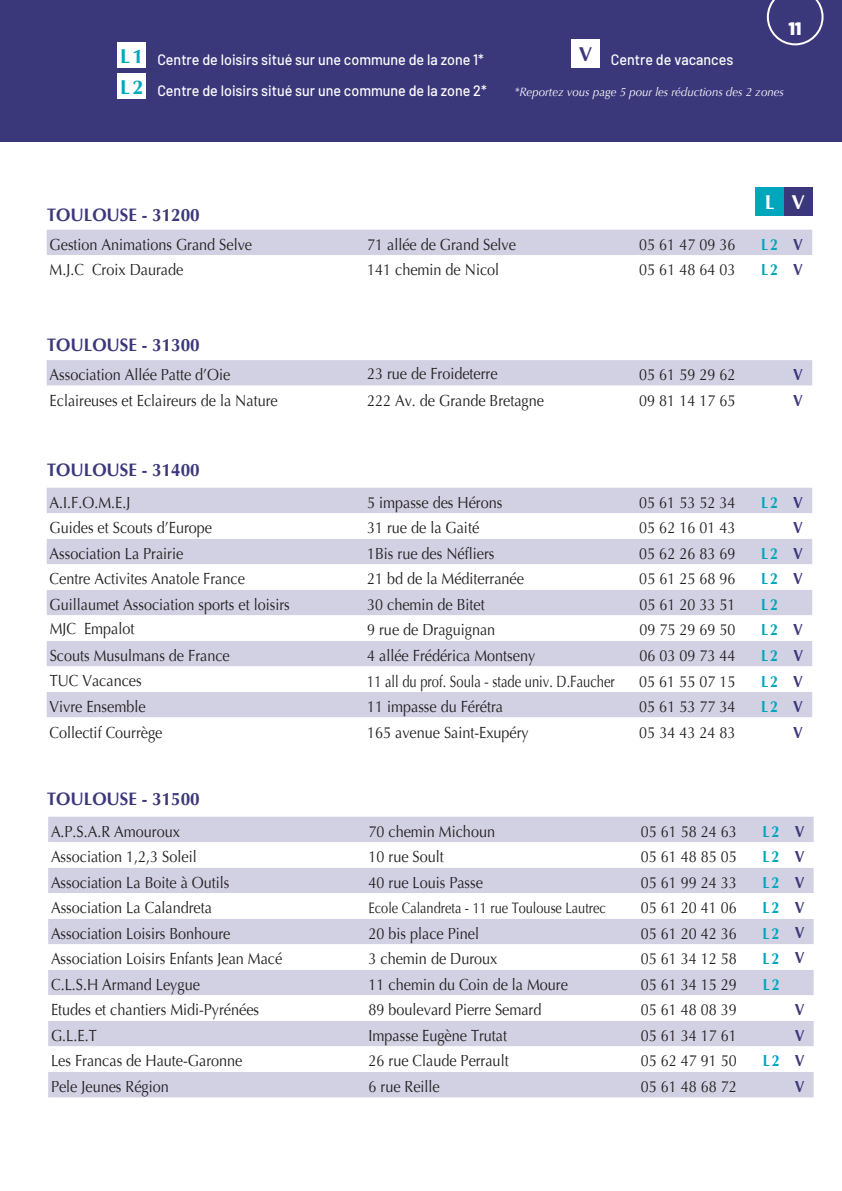
<style>
.page{position:relative;width:842px;height:1191px;background:#fff}
.page>*{position:absolute;margin:0;border:0;box-sizing:border-box;transform-origin:0 0}
.t1{font:700 20px "Optima";color:#00a7bc}
.t2{font:700 20px "Optima";color:#fff}
.t3{font:700 20px "Optima";color:#3b377b}
.t4{font:700 18px "Optima";color:#3b377b;scale:.95 1}
.t5{font:900 18px "Barlow";color:#fff}
.t6{font:16.2px "Optima";color:#231f20;scale:.8 1}
.t7{font:16px "Optima";color:#231f20;scale:.9 1}
.t8{font:700 16px "Optima";letter-spacing:.125em;color:#00a7bc;scale:.9 1}
.t9{font:700 16px "Optima";color:#3b377b;scale:.9 1}
.t10{font:500 15px "Barlow";color:#fff;scale:.95 1}
.t11{font:15px "Optima";color:#231f20;scale:.85 1}
.t12{font:italic 12px "Optima";color:#fff;scale:.95 1}
.s1{color:#3b377b}
</style>
<div class="page">
<div style="left:0;top:0;width:842px;height:142px;background:#3b377b"></div>
<div style="left:47px;top:230px;width:765px;height:25px;background:#d2d0e3"></div>
<div style="left:118px;top:43px;width:28px;height:25px;background:#fff"></div>
<div style="left:118px;top:74px;width:28px;height:25px;background:#fff"></div>
<div style="left:571px;top:40px;width:29px;height:28px;background:#fff"></div>
<svg style="left:767px;top:0;width:56px;height:45px"></svg>
<div style="left:755px;top:187px;width:29px;height:28px;background:#00a7bc"></div>
<div style="left:784px;top:187px;width:28px;height:28px;background:#3b377b"></div>
<div style="left:47px;top:360px;width:765px;height:26px;background:#d2d0e3"></div>
<div style="left:47px;top:488px;width:765px;height:25px;background:#d2d0e3"></div>
<svg style="left:47px;top:539px;width:765px;height:178px;fill:#d2d0e3"></svg>
<div style="left:48px;top:816px;width:766px;height:281px;background:#d2d0e3"></div>
<svg style="left:48px;top:842px;width:766px;height:229px"></svg>
<p class="t5" style="left:788px;top:15px;width:14px">11</p>
<p class="t3" style="left:579px;top:43px;width:15px">V</p>
<p class="t1" style="left:120px;top:45px;width:25px">L1</p>
<p class="t10" style="left:611px;top:49px;width:130px">Centre de vacances</p>
<p class="t10" style="left:120px;top:80px;width:387px"><sup>L2</sup> Centre de loisirs situé sur une commune de la zone 2*</p>
<p class="t10" style="left:157px;top:49px;width:345px">Centre de loisirs situé sur une commune de la zone 1*</p>
<p class="t12" style="left:514px;top:85px;width:285px">*Reportez vous page 5 pour les réductions des 2 zones</p>
<p class="t2" style="left:765px;top:191px;width:42px">L V</p>
<p class="t4" style="left:47px;top:204px;width:163px">TOULOUSE - 31200</p>
<p class="t7" style="left:50px;top:235px;width:226px">Gestion Animations Grand Selve</p>
<p class="t7" style="left:367px;top:235px;width:167px">71 allée de Grand Selve</p>
<p class="t7" style="left:639px;top:235px;width:108px">05 61 47 09 36</p>
<p class="t8" style="left:761px;top:235px;width:48px">L2 <span class="s1">V</span></p>
<p class="t7" style="left:50px;top:261px;width:150px">M.J.C Croix Daurade</p>
<p class="t7" style="left:367px;top:261px;width:148px">141 chemin de Nicol</p>
<p class="t7" style="left:639px;top:261px;width:108px">05 61 48 64 03</p>
<p class="t8" style="left:761px;top:261px;width:48px">L2 <span class="s1">V</span></p>
<p class="t4" style="left:47px;top:335px;width:163px">TOULOUSE - 31300</p>
<p class="t7" style="left:50px;top:365px;width:202px">Association Allée Patte d’Oie</p>
<p class="t7" style="left:367px;top:364px;width:146px">23 rue de Froideterre</p>
<p class="t7" style="left:639px;top:365px;width:108px">05 61 59 29 62</p>
<p class="t9" style="left:793px;top:366px;width:12px">V</p>
<p class="t7" style="left:50px;top:391px;width:255px">Eclaireuses et Eclaireurs de la Nature</p>
<p class="t7" style="left:367px;top:391px;width:198px">222 Av. de Grande Bretagne</p>
<p class="t7" style="left:639px;top:391px;width:108px">09 81 14 17 65</p>
<p class="t9" style="left:793px;top:391px;width:12px">V</p>
<p class="t4" style="left:47px;top:459px;width:163px">TOULOUSE - 31400</p>
<p class="t7" style="left:50px;top:493px;width:91px">A.I.F.O.M.E.J</p>
<p class="t7" style="left:367px;top:493px;width:152px">5 impasse des Hérons</p>
<p class="t7" style="left:639px;top:493px;width:108px">05 61 53 52 34</p>
<p class="t8" style="left:761px;top:493px;width:48px">L2 <span class="s1">V</span></p>
<p class="t7" style="left:50px;top:519px;width:182px">Guides et Scouts d’Europe</p>
<p class="t7" style="left:367px;top:519px;width:126px">31 rue de la Gaité</p>
<p class="t7" style="left:639px;top:519px;width:108px">05 62 16 01 43</p>
<p class="t9" style="left:793px;top:519px;width:12px">V</p>
<p class="t7" style="left:50px;top:544px;width:150px">Association La Prairie</p>
<p class="t7" style="left:367px;top:544px;width:143px">1Bis rue des Néfliers</p>
<p class="t7" style="left:639px;top:544px;width:108px">05 62 26 83 69</p>
<p class="t8" style="left:761px;top:544px;width:48px">L2 <span class="s1">V</span></p>
<p class="t7" style="left:50px;top:570px;width:218px">Centre Activites Anatole France</p>
<p class="t7" style="left:367px;top:570px;width:176px">21 bd de la Méditerranée</p>
<p class="t7" style="left:639px;top:570px;width:108px">05 61 25 68 96</p>
<p class="t8" style="left:761px;top:570px;width:48px">L2 <span class="s1">V</span></p>
<p class="t7" style="left:50px;top:595px;width:268px">Guillaumet Association sports et loisirs</p>
<p class="t7" style="left:367px;top:595px;width:132px">30 chemin de Bitet</p>
<p class="t7" style="left:639px;top:595px;width:108px">05 61 20 33 51</p>
<p class="t8" style="left:761px;top:595px;width:20px">L2</p>
<p class="t7" style="left:50px;top:619px;width:96px">MJC Empalot</p>
<p class="t7" style="left:367px;top:621px;width:144px">9 rue de Draguignan</p>
<p class="t7" style="left:639px;top:621px;width:108px">09 75 29 69 50</p>
<p class="t8" style="left:761px;top:621px;width:48px">L2 <span class="s1">V</span></p>
<p class="t7" style="left:50px;top:646px;width:202px">Scouts Musulmans de France</p>
<p class="t7" style="left:367px;top:646px;width:188px">4 allée Frédérica Montseny</p>
<p class="t7" style="left:639px;top:646px;width:108px">06 03 09 73 44</p>
<p class="t8" style="left:761px;top:646px;width:48px">L2 <span class="s1">V</span></p>
<p class="t7" style="left:50px;top:672px;width:104px">TUC Vacances</p>
<p class="t6" style="left:367px;top:672px;width:311px">11 all du prof. Soula - stade univ. D.Faucher</p>
<p class="t7" style="left:639px;top:672px;width:108px">05 61 55 07 15</p>
<p class="t8" style="left:761px;top:672px;width:48px">L2 <span class="s1">V</span></p>
<p class="t7" style="left:50px;top:697px;width:108px">Vivre Ensemble</p>
<p class="t7" style="left:367px;top:697px;width:153px">11 impasse du Férétra</p>
<p class="t7" style="left:639px;top:697px;width:108px">05 61 53 77 34</p>
<p class="t8" style="left:761px;top:697px;width:48px">L2 <span class="s1">V</span></p>
<p class="t7" style="left:50px;top:723px;width:127px">Collectif Courrège</p>
<p class="t7" style="left:367px;top:723px;width:181px">165 avenue Saint-Exupéry</p>
<p class="t7" style="left:639px;top:723px;width:108px">05 34 43 24 83</p>
<p class="t9" style="left:793px;top:723px;width:12px">V</p>
<p class="t4" style="left:47px;top:788px;width:163px">TOULOUSE - 31500</p>
<p class="t7" style="left:51px;top:822px;width:145px">A.P.S.A.R Amouroux</p>
<p class="t7" style="left:368px;top:822px;width:142px">70 chemin Michoun</p>
<p class="t7" style="left:641px;top:822px;width:108px">05 61 58 24 63</p>
<p class="t8" style="left:763px;top:822px;width:48px">L2 <span class="s1">V</span></p>
<p class="t7" style="left:51px;top:847px;width:163px">Association 1,2,3 Soleil</p>
<p class="t7" style="left:369px;top:847px;width:85px">10 rue Soult</p>
<p class="t7" style="left:641px;top:847px;width:108px">05 61 48 85 05</p>
<p class="t8" style="left:763px;top:847px;width:48px">L2 <span class="s1">V</span></p>
<p class="t7" style="left:51px;top:873px;width:200px">Association La Boite à Outils</p>
<p class="t7" style="left:369px;top:873px;width:129px">40 rue Louis Passe</p>
<p class="t7" style="left:641px;top:873px;width:108px">05 61 99 24 33</p>
<p class="t8" style="left:763px;top:873px;width:48px">L2 <span class="s1">V</span></p>
<p class="t7" style="left:51px;top:898px;width:180px">Association La Calandreta</p>
<p class="t11" style="left:369px;top:899px;width:281px">Ecole Calandreta - 11 rue Toulouse Lautrec</p>
<p class="t7" style="left:641px;top:898px;width:108px">05 61 20 41 06</p>
<p class="t8" style="left:763px;top:898px;width:48px">L2 <span class="s1">V</span></p>
<p class="t7" style="left:51px;top:924px;width:201px">Association Loisirs Bonhoure</p>
<p class="t7" style="left:369px;top:924px;width:124px">20 bis place Pinel</p>
<p class="t7" style="left:641px;top:924px;width:108px">05 61 20 42 36</p>
<p class="t8" style="left:763px;top:924px;width:48px">L2 <span class="s1">V</span></p>
<p class="t7" style="left:51px;top:949px;width:258px">Association Loisirs Enfants Jean Macé</p>
<p class="t7" style="left:369px;top:949px;width:145px">3 chemin de Duroux</p>
<p class="t7" style="left:641px;top:949px;width:108px">05 61 34 12 58</p>
<p class="t8" style="left:763px;top:950px;width:48px">L2 <span class="s1">V</span></p>
<p class="t7" style="left:51px;top:975px;width:167px">C.L.S.H Armand Leygue</p>
<p class="t7" style="left:369px;top:975px;width:223px">11 chemin du Coin de la Moure</p>
<p class="t7" style="left:641px;top:975px;width:108px">05 61 34 15 29</p>
<p class="t8" style="left:763px;top:975px;width:20px">L2</p>
<p class="t7" style="left:51px;top:1000px;width:233px">Etudes et chantiers Midi-Pyrénées</p>
<p class="t7" style="left:369px;top:1000px;width:194px">89 boulevard Pierre Semard</p>
<p class="t7" style="left:641px;top:1000px;width:108px">05 61 48 08 39</p>
<p class="t9" style="left:795px;top:1001px;width:12px">V</p>
<p class="t7" style="left:51px;top:1026px;width:52px">G.L.E.T</p>
<p class="t7" style="left:369px;top:1026px;width:155px">Impasse Eugène Trutat</p>
<p class="t7" style="left:641px;top:1026px;width:108px">05 61 34 17 61</p>
<p class="t9" style="left:795px;top:1026px;width:12px">V</p>
<p class="t7" style="left:51px;top:1051px;width:214px">Les Francas de Haute-Garonne</p>
<p class="t7" style="left:369px;top:1051px;width:157px">26 rue Claude Perrault</p>
<p class="t7" style="left:641px;top:1051px;width:108px">05 62 47 91 50</p>
<p class="t8" style="left:763px;top:1052px;width:48px">L2 <span class="s1">V</span></p>
<p class="t7" style="left:51px;top:1077px;width:132px">Pele Jeunes Région</p>
<p class="t7" style="left:369px;top:1077px;width:81px">6 rue Reille</p>
<p class="t7" style="left:641px;top:1077px;width:108px">05 61 48 68 72</p>
<p class="t9" style="left:795px;top:1077px;width:12px">V</p>
</div>
